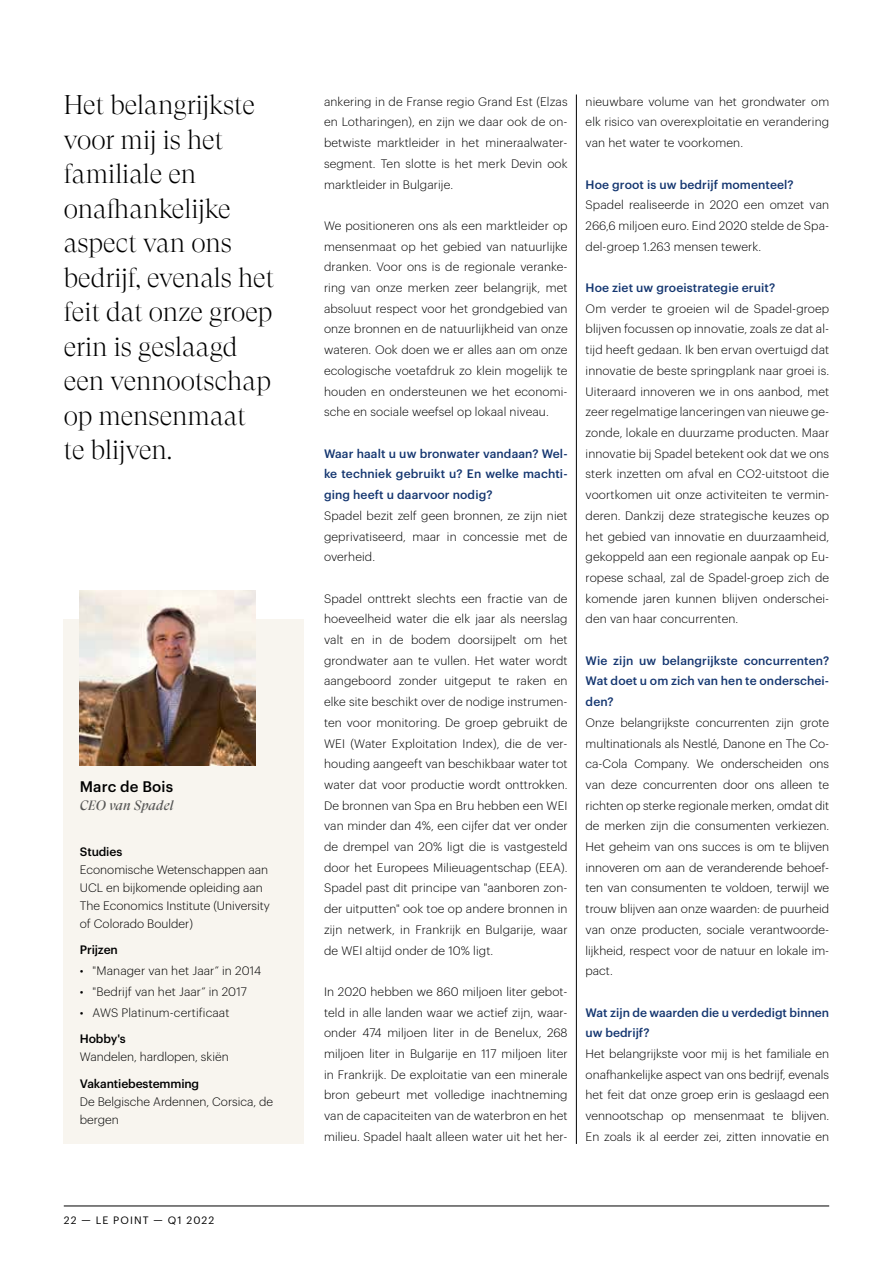
<style>
.page{position:relative;width:893px;height:1263px;background:#fff}
.page>*{position:absolute;margin:0;border:0;box-sizing:border-box;transform-origin:0 0}
.t1{font:300 27px/34.5px "GT Super Display";color:#000}
.t2{font:500 15px "Graphik";letter-spacing:.01em;color:#000}
.t3{font:italic 13.5px "GT Super Display";letter-spacing:.005em;color:#575756}
.t4{font:300 12px/20.7px "Graphik";letter-spacing:.01em;color:#000;text-align:justify}
.t5{font:500 12px/20.7px "Graphik";letter-spacing:.01em;color:#143670;text-align:justify}
.t6{font:500 12px "Graphik";letter-spacing:-.01em;color:#000}
.t7{font:10.5px "Graphik";letter-spacing:.105em;color:#000}
</style>
<div class="page">
<hr style="left:64px;top:1206px;width:765px;height:1px;background:#000">
<div style="left:64px;top:619px;width:240px;height:525px;background:#f8f5ef"></div>
<img style="left:80px;top:590px;width:175px;height:175px">
<hr style="left:576px;top:94px;width:1px;height:1050px;background:#000">
<h1 class="t1" style="left:64px;top:88px;width:212px">Het belangrijkste voor mij is het familiale en onafhankelijke aspect van ons bedrijf, evenals het feit dat onze groep erin is geslaagd een vennootschap op mensenmaat<br>te blijven.</h1>
<p class="t2" style="left:80px;top:775px;width:95px">Marc de Bois</p>
<p class="t3" style="left:80px;top:798px;width:95px">CEO van Spadel</p>
<p class="t6" style="left:80px;top:842px;width:44px">Studies</p>
<p class="t4" style="left:80px;top:859px;width:191px;line-height:18px;text-align:left">Economische Wetenschappen aan<br>UCL en bijkomende opleiding aan<br>The Economics Institute (University of Colorado Boulder)</p>
<p class="t6" style="left:80px;top:940px;width:39px">Prijzen</p>
<p class="t4" style="left:80px;top:960px;width:183px">• "Manager van het Jaar” in 2014</p>
<p class="t4" style="left:80px;top:980px;width:169px">• "Bedrijf van het Jaar” in 2017</p>
<p class="t4" style="left:80px;top:1001px;width:151px">• AWS Platinum-certificaat</p>
<p class="t6" style="left:80px;top:1030px;width:47px">Hobby's</p>
<p class="t4" style="left:80px;top:1045px;width:150px">Wandelen, hardlopen, skiën</p>
<p class="t6" style="left:80px;top:1074px;width:121px">Vakantiebestemming</p>
<p class="t4" style="left:80px;top:1091px;width:195px;line-height:18px">De Belgische Ardennen, Corsica, de bergen</p>
<p class="t7" style="left:64px;top:1212px;width:152px">22 — LE POINT — Q1 2022</p>
<p class="t4" style="left:324px;top:90px;width:245px">ankering in de Franse regio Grand Est (Elzas en Lotharingen), en zijn we daar ook de one betwiste marktleider in het mineraalwatere segment. Ten slotte is het merk Devin ook marktleider in Bulgarije.</p>
<p class="t4" style="left:324px;top:214px;width:245px">We positioneren ons als een marktleider op mensenmaat op het gebied van natuurlijke dranken. Voor ons is de regionale verankee ring van onze merken zeer belangrijk, met absoluut respect voor het grondgebied van onze bronnen en de natuurlijkheid van onze wateren. Ook doen we er alles aan om onze ecologische voetafdruk zo klein mogelijk te houden en ondersteunen we het economie sche en sociale weefsel op lokaal niveau.</p>
<p class="t5" style="left:324px;top:442px;width:245px">Waar haalt u uw bronwater vandaan? Wel&shy;ke techniek gebruikt u? En welke machti&shy;ging heeft u daarvoor nodig?</p>
<p class="t4" style="left:324px;top:504px;width:245px">Spadel bezit zelf geen bronnen, ze zijn niet geprivatiseerd, maar in concessie met de overheid.</p>
<p class="t4" style="left:324px;top:587px;width:245px">Spadel onttrekt slechts een fractie van de hoeveelheid water die elk jaar als neerslag valt en in de bodem doorsijpelt om het grondwater aan te vullen. Het water wordt aangeboord zonder uitgeput te raken en elke site beschikt over de nodige instrumene ten voor monitoring. De groep gebruikt de WEI (Water Exploitation Index), die de vere houding aangeeft van beschikbaar water tot water dat voor productie wordt onttrokken.<br>De bronnen van Spa en Bru hebben een WEI van minder dan 4%, een cijfer dat ver onder de drempel van 20% ligt die is vastgesteld door het Europees Milieuagentschap (EEA).<br>Spadel past dit principe van "aanboren zone der uitputten" ook toe op andere bronnen in zijn netwerk, in Frankrijk en Bulgarije, waar de WEI altijd onder de 10% ligt.</p>
<p class="t4" style="left:324px;top:980px;width:245px">In 2020 hebben we 860 miljoen liter gebote teld in alle landen waar we actief zijn, waare onder 474 miljoen liter in de Benelux, 268 miljoen liter in Bulgarije en 117 miljoen liter in Frankrijk. De exploitatie van een minerale bron gebeurt met volledige inachtneming van de capaciteiten van de waterbron en het milieu. Spadel haalt alleen water uit het here</p>
<p class="t4" style="left:586px;top:90px;width:245px">nieuwbare volume van het grondwater om elk risico van overexploitatie en verandering van het water te voorkomen.</p>
<p class="t5" style="left:586px;top:173px;width:210px">Hoe groot is uw bedrijf momenteel?</p>
<p class="t4" style="left:586px;top:194px;width:245px">Spadel realiseerde in 2020 een omzet van 266,6 miljoen euro. Eind 2020 stelde de Spae del-groep 1.263 mensen tewerk.</p>
<p class="t5" style="left:586px;top:276px;width:191px">Hoe ziet uw groeistrategie eruit?</p>
<p class="t4" style="left:586px;top:297px;width:245px">Om verder te groeien wil de Spadel-groep blijven focussen op innovatie, zoals ze dat ale tijd heeft gedaan. Ik ben ervan overtuigd dat innovatie de beste springplank naar groei is.<br>Uiteraard innoveren we in ons aanbod, met zeer regelmatige lanceringen van nieuwe gee zonde, lokale en duurzame producten. Maar innovatie bij Spadel betekent ook dat we ons sterk inzetten om afval en CO2-uitstoot die voortkomen uit onze activiteiten te vermine deren. Dankzij deze strategische keuzes op het gebied van innovatie en duurzaamheid, gekoppeld aan een regionale aanpak op Eue ropese schaal, zal de Spadel-groep zich de komende jaren kunnen blijven onderscheie den van haar concurrenten.</p>
<p class="t5" style="left:586px;top:649px;width:245px">Wie zijn uw belangrijkste concurrenten?<br>Wat doet u om zich van hen te onderschei&shy;den?</p>
<p class="t4" style="left:586px;top:711px;width:245px">Onze belangrijkste concurrenten zijn grote multinationals als Nestlé, Danone en The Coe ca-Cola Company. We onderscheiden ons van deze concurrenten door ons alleen te richten op sterke regionale merken, omdat dit de merken zijn die consumenten verkiezen.<br>Het geheim van ons succes is om te blijven innoveren om aan de veranderende behoefe ten van consumenten te voldoen, terwijl we trouw blijven aan onze waarden: de puurheid van onze producten, sociale verantwoordee lijkheid, respect voor de natuur en lokale ime pact.</p>
<p class="t5" style="left:586px;top:1001px;width:245px">Wat zijn de waarden die u verdedigt binnen uw bedrijf?</p>
<p class="t4" style="left:586px;top:1042px;width:245px">Het belangrijkste voor mij is het familiale en onafhankelijke aspect van ons bedrijf, evenals het feit dat onze groep erin is geslaagd een vennootschap op mensenmaat te blijven.<br>En zoals ik al eerder zei, zitten innovatie en</p>
</div>
